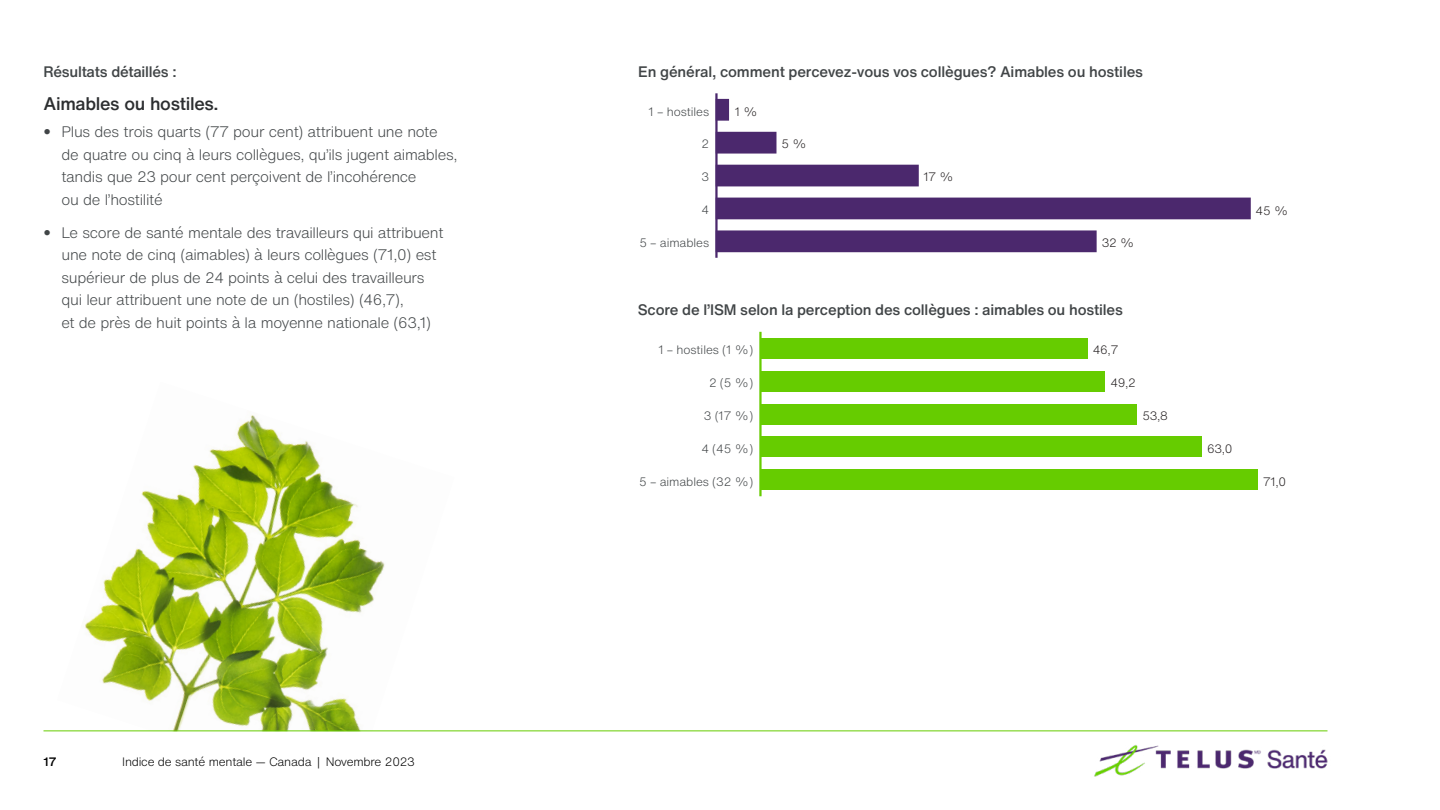
<style>
.page{position:relative;width:1440px;height:810px;background:#fff}
.page>*{position:absolute;margin:0;border:0;box-sizing:border-box;transform-origin:0 0}
.t1{font:500 18px "Helvetica Now Text";letter-spacing:-.02em;color:#2c2e30}
.t2{font:300 15px/22.5px "Helvetica Now Text";letter-spacing:-.02em;color:#414547}
.t3{font:500 15px "Helvetica Now Text";letter-spacing:-.01em;color:#414547}
.t4{font:300 12px "Helvetica Now Text";letter-spacing:-.005em;color:#414547}
.t5{font:300 12px "Helvetica Now Text";letter-spacing:-.02em;color:#000}
.t6{font:300 12px "Helvetica Now Text";letter-spacing:-.02em;color:#231f20}
.t7{font:500 12px "Helvetica Now Text";color:#000}
.s1{font-family:"Helvetica Neue LT Std"}
</style>
<div class="page">
<img style="left:85px;top:415px;width:300px;height:315px">
<img style="left:1094px;top:745px;width:234px;height:32px">
<hr style="left:44px;top:730px;width:1284px;height:1px;background:#6c0">
<hr style="left:715px;top:93px;width:3px;height:165px;background:#4b286d">
<div style="left:716px;top:100px;width:12px;height:20px;background:#4b286d"></div>
<div style="left:716px;top:99px;width:13px;height:22px;border:2px solid #4b286d"></div>
<div style="left:716px;top:133px;width:60px;height:20px;background:#4b286d"></div>
<div style="left:716px;top:132px;width:60px;height:22px;border:2px solid #4b286d"></div>
<div style="left:716px;top:165px;width:202px;height:21px;background:#4b286d"></div>
<div style="left:716px;top:198px;width:534px;height:21px;background:#4b286d"></div>
<div style="left:716px;top:231px;width:380px;height:20px;background:#4b286d"></div>
<div style="left:716px;top:230px;width:381px;height:22px;border:2px solid #4b286d"></div>
<hr style="left:759px;top:332px;width:3px;height:164px;background:#6c0">
<div style="left:760px;top:338px;width:328px;height:20px;background:#6c0"></div>
<div style="left:760px;top:371px;width:345px;height:20px;background:#6c0"></div>
<div style="left:760px;top:404px;width:377px;height:20px;background:#6c0"></div>
<div style="left:760px;top:437px;width:442px;height:20px;background:#6c0"></div>
<div style="left:760px;top:470px;width:498px;height:20px;background:#6c0"></div>
<p class="t3" style="left:44px;top:61px;width:135px">Résultats détaillés :</p>
<p class="t1" style="left:44px;top:92px;width:177px">Aimables ou hostiles.</p>
<p class="t2" style="left:61px;top:121px;width:398px;text-indent:-18px"><span class="s1">•</span> Plus des trois quarts (77 pour cent) attribuent une note de quatre ou cinq à leurs collègues, qu’ils jugent aimables, tandis que 23 pour cent perçoivent de l’incohérence<br>ou de l’hostilité</p>
<p class="t2" style="left:61px;top:221px;width:384px;text-indent:-18px"><span class="s1">•</span> Le score de santé mentale des travailleurs qui attribuent une note de cinq (aimables) à leurs collègues (71,0) est supérieur de plus de 24 points à celui des travailleurs qui leur attribuent une note de un (hostiles) (46,7),<br>et de près de huit points à la moyenne nationale (63,1)</p>
<p class="t7" style="left:44px;top:754px;width:15px">17</p>
<p class="t5" style="left:122px;top:754px;width:294px">Indice de santé mentale — Canada | Novembre 2023</p>
<p class="t3" style="left:638px;top:61px;width:506px">En général, comment percevez-vous vos collègues? Aimables ou hostiles</p>
<p class="t4" style="left:649px;top:103px;width:62px">1 – hostiles</p>
<p class="t6" style="left:735px;top:103px;width:25px">1 %</p>
<p class="t4" style="left:702px;top:136px;width:9px">2</p>
<p class="t6" style="left:782px;top:136px;width:27px">5 %</p>
<p class="t4" style="left:702px;top:169px;width:9px">3</p>
<p class="t6" style="left:923px;top:169px;width:32px">17 %</p>
<p class="t4" style="left:702px;top:202px;width:9px">4</p>
<p class="t4" style="left:639px;top:235px;width:71px">5 – aimables</p>
<p class="t6" style="left:1102px;top:235px;width:34px">32 %</p>
<p class="t3" style="left:638px;top:300px;width:487px">Score de l’ISM selon la perception des collègues : aimables ou hostiles</p>
<p class="t4" style="left:658px;top:342px;width:96px">1 – hostiles (1 %)</p>
<p class="t6" style="left:1093px;top:342px;width:27px">46,7</p>
<p class="t4" style="left:709px;top:374px;width:46px">2 (5 %)</p>
<p class="t6" style="left:1110px;top:374px;width:27px">49,2</p>
<p class="t4" style="left:704px;top:407px;width:51px">3 (17 %)</p>
<p class="t6" style="left:1142px;top:407px;width:27px">53,8</p>
<p class="t4" style="left:701px;top:440px;width:53px">4 (45 %)</p>
<p class="t6" style="left:1256px;top:202px;width:34px">45 %</p>
<p class="t6" style="left:1207px;top:440px;width:27px">63,0</p>
<p class="t4" style="left:639px;top:473px;width:115px">5 – aimables (32 %)</p>
<p class="t6" style="left:1263px;top:473px;width:25px">71,0</p>
</div>
